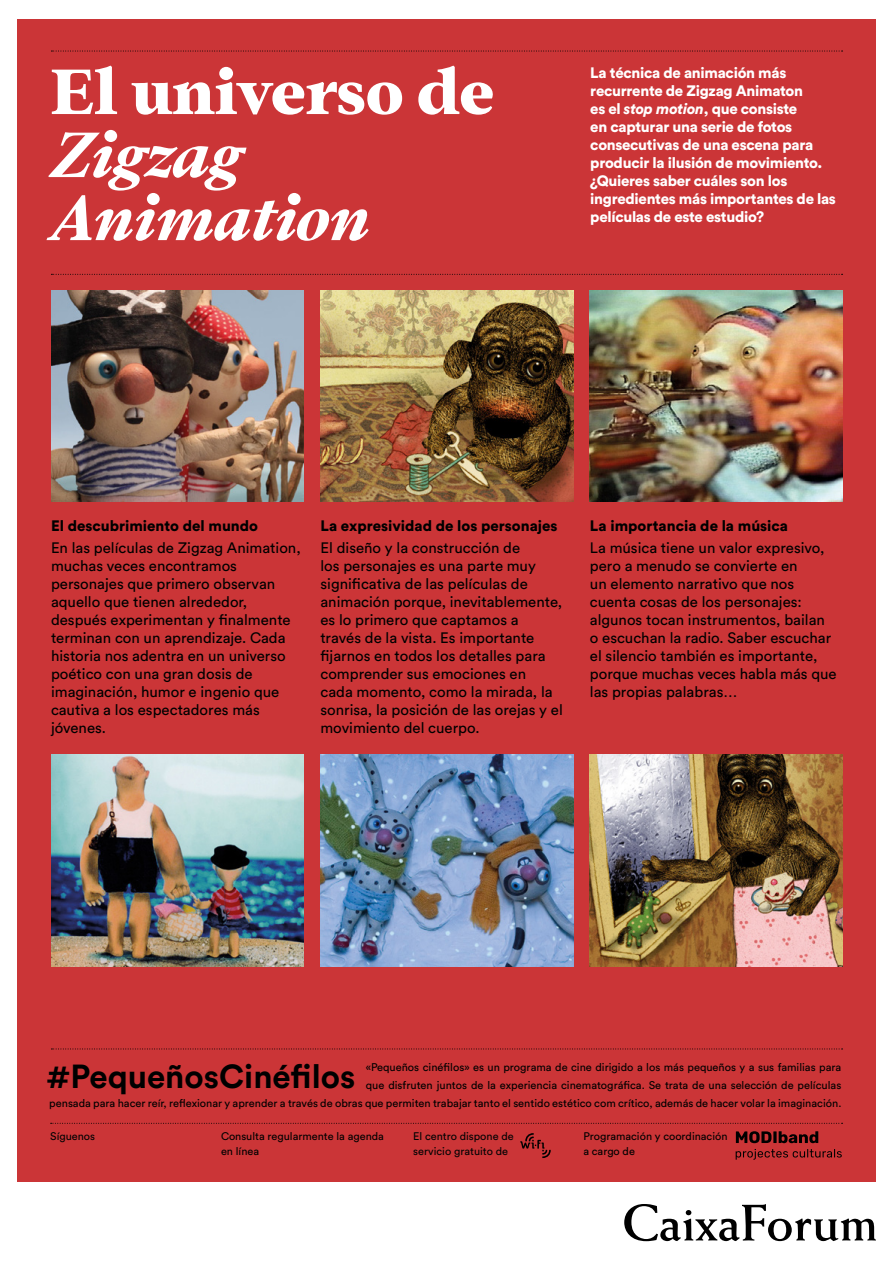
<style>
.page{position:relative;width:893px;height:1263px;background:#fff}
.page>*{position:absolute;margin:0;border:0;box-sizing:border-box;transform-origin:0 0}
.t1{font:italic 800 70.5px/63px "Addington CF";letter-spacing:-.005em;color:#fff}
.t2{font:800 70.5px "Addington CF";color:#fff}
.t3{font:700 33px "Circular Std";color:#000}
.t4{font:15px/18px "Circular Std";color:#000}
.t5{font:900 15px/18px "Circular Std";letter-spacing:-.02em;color:#fff}
.t6{font:900 15px "Circular Std";color:#000}
.t7{font:11.1px/18px "Circular Std";color:#000;text-align:right}
.t8{font:10.95px/15px "Circular Std";color:#000}
.t9{font:10.95px/15px "Circular Std";color:#020203}
.s1{font-style:italic}
</style>
<div class="page">
<div style="left:17px;top:19px;width:859px;height:1244px;background:#cb3537"></div>
<div style="left:0;top:1182px;width:893px;height:81px;background:#fff"></div>
<svg style="left:51px;top:1123px;width:792px;height:1px"></svg>
<svg style="left:624px;top:1204px;width:252px;height:37px"></svg>
<svg style="left:520px;top:1133px;width:31px;height:25px"></svg>
<svg style="left:736px;top:1131px;width:82px;height:12px"></svg>
<svg style="left:736px;top:1149px;width:106px;height:11px"></svg>
<svg style="left:51px;top:51px;width:792px;height:1px"></svg>
<svg style="left:51px;top:1048px;width:792px;height:1px"></svg>
<svg style="left:51px;top:274px;width:792px;height:1px"></svg>
<img style="left:51px;top:290px;width:252px;height:211px">
<img style="left:51px;top:755px;width:252px;height:211px">
<img style="left:321px;top:290px;width:252px;height:211px">
<img style="left:321px;top:755px;width:252px;height:211px">
<img style="left:590px;top:290px;width:252px;height:211px">
<img style="left:590px;top:755px;width:252px;height:211px">
<h1 class="t2" style="left:51px;top:50px;width:445px">El universo de</h1>
<h1 class="t1" style="left:51px;top:127px;width:321px">Zigzag<br>Animation</h1>
<p class="t5" style="left:590px;top:63px;width:247px">La técnica de animación más recurrente de Zigzag Animaton<br>es el <span class="s1">stop motion</span>, que consiste<br>en capturar una serie de fotos consecutivas de una escena para producir la ilusión de movimiento. ¿Quieres saber cuáles son los ingredientes más importantes de las películas de este estudio?</p>
<p class="t6" style="left:51px;top:516px;width:209px">El descubrimiento del mundo</p>
<p class="t4" style="left:51px;top:539px;width:251px">En las películas de Zigzag Animation, muchas veces encontramos personajes que primero observan aquello que tienen alrededor, después experimentan y finalmente terminan con un aprendizaje. Cada historia nos adentra en un universo poético con una gran dosis de imaginación, humor e ingenio que cautiva a los espectadores más jóvenes.</p>
<p class="t6" style="left:320px;top:516px;width:239px">La expresividad de los personajes</p>
<p class="t4" style="left:320px;top:539px;width:244px">El diseño y la construcción de<br>los personajes es una parte muy significativa de las películas de animación porque, inevitablemente, es lo primero que captamos a través de la vista. Es importante fijarnos en todos los detalles para comprender sus emociones en<br>cada momento, como la mirada, la sonrisa, la posición de las orejas y el movimiento del cuerpo.</p>
<p class="t6" style="left:590px;top:516px;width:200px">La importancia de la música</p>
<p class="t4" style="left:590px;top:539px;width:248px">La música tiene un valor expresivo, pero a menudo se convierte en<br>un elemento narrativo que nos cuenta cosas de los personajes: algunos tocan instrumentos, bailan o escuchan la radio. Saber escuchar el silencio también es importante, porque muchas veces habla más que las propias palabras…</p>
<p class="t7" style="left:49px;top:1058px;width:794px">«Pequeños cinéfilos» es un programa de cine dirigido a los más pequeños y a sus familias para<br>que disfruten juntos de la experiencia cinematográfica. Se trata de una selección de películas<br>pensada para hacer reír, reflexionar y aprender a través de obras que permiten trabajar tanto el sentido estético com crítico, además de hacer volar la imaginación.</p>
<h2 class="t3" style="left:46px;top:1055px;width:311px">#PequeñosCinéfilos</h2>
<p class="t9" style="left:50px;top:1129px;width:46px">Síguenos</p>
<p class="t8" style="left:583px;top:1129px;width:146px">Programación y coordinación a cargo de</p>
<p class="t9" style="left:413px;top:1129px;width:102px">El centro dispone de servicio gratuito de</p>
<p class="t8" style="left:221px;top:1129px;width:164px">Consulta regularmente la agenda en línea</p>
</div>
